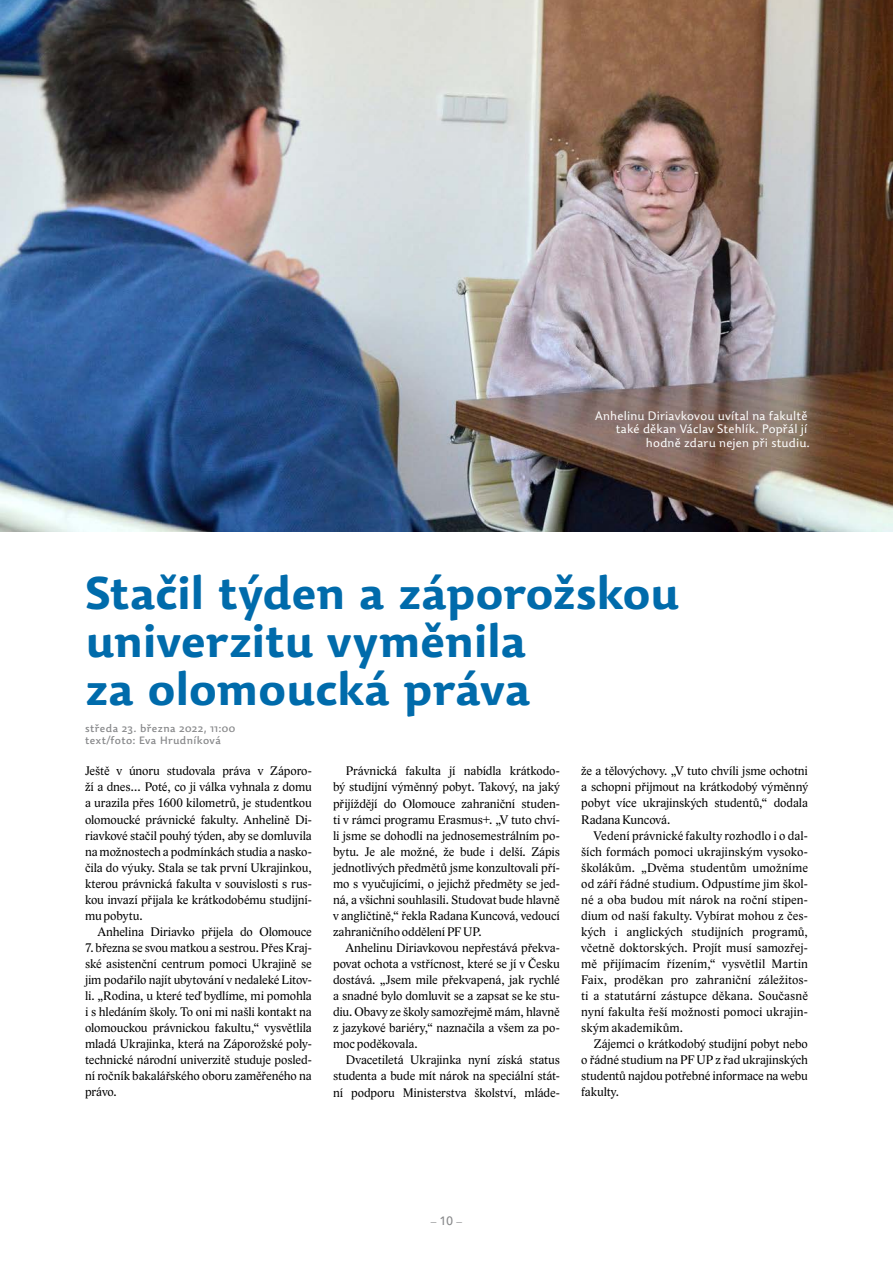
<style>
.page{position:relative;width:893px;height:1263px;background:#fff}
.page>*{position:absolute;margin:0;border:0;box-sizing:border-box;transform-origin:0 0}
.t1{font:700 45px/48px "Dederon SDOT";letter-spacing:-.015em;color:#006bab}
.t2{font:12.75px/16px "Lido ST";letter-spacing:-.005em;color:#000;text-align:justify}
.t3{font:300 12px/13.5px "Dederon SLOT";letter-spacing:.015em;color:#fff;text-align:right}
.t4{font:500 10.5px/12px "Dederon SDOT";letter-spacing:.035em;color:#87888a}
.t5{font:10.5px "Avenir Next LT Pro";color:#87888a}
.s1{font-weight:500;font-size:12px}
</style>
<div class="page">
<img style="left:0;top:0;width:893px;height:531px">
<p class="t3" style="left:595px;top:409px;width:216px">Anhelinu Diriavkovou uvítal na fakultě také děkan Václav Stehlík. Popřál jí hodně zdaru nejen při studiu.</p>
<h1 class="t1" style="left:85px;top:569px;width:596px">Stačil týden a záporožskou univerzitu vyměnila<br>za olomoucká práva</h1>
<p class="t4" style="left:85px;top:722px;width:152px">středa 23. března 2022, 11:00 text/foto: Eva Hrudníková</p>
<p class="t2" style="left:85px;top:763px;width:228px">Ještě v únoru studovala práva v Záporo&shy;ží a dnes… Poté, co ji válka vyhnala z domu a urazila přes 1600 kilometrů, je studentkou olomoucké právnické fakulty. Anhelině Di&shy;riavkové stačil pouhý týden, aby se domluvila na možnostech a podmínkách studia a nasko&shy;čila do výuky. Stala se tak první Ukrajinkou, kterou právnická fakulta v souvislosti s rus&shy;kou invazí přijala ke krátkodobému studijní&shy;mu pobytu.</p>
<p class="t2" style="left:98px;top:924px;width:216px">Anhelina Diriavko přijela do Olomouce</p>
<p class="t2" style="left:85px;top:940px;width:228px">7. března se svou matkou a sestrou. Přes Kraj&shy;ské asistenční centrum pomoci Ukrajině se jim podařilo najít ubytování v nedaleké Litov&shy;li. „Rodina, u které teď bydlíme, mi pomohla i s hledáním školy. To oni mi našli kontakt na olomouckou právnickou fakultu,“ vysvětlila mladá Ukrajinka, která na Záporožské poly&shy;technické národní univerzitě studuje posled&shy;ní ročník bakalářského oboru zaměřeného na právo.</p>
<p class="t2" style="left:333px;top:763px;width:228px;text-indent:13px">Právnická fakulta jí nabídla krátkodo&shy;bý studijní výměnný pobyt. Takový, na jaký přijíždějí do Olomouce zahraniční studen&shy;ti v rámci programu Erasmus+. „V tuto chví&shy;li jsme se dohodli na jednosemestrálním po&shy;bytu. Je ale možné, že bude i delší. Zápis jednotlivých předmětů jsme konzultovali pří&shy;mo s vyučujícími, o jejichž předměty se jed&shy;ná, a všichni souhlasili. Studovat bude hlavně v angličtině,“ řekla Radana Kuncová, vedoucí zahraničního oddělení PF UP.</p>
<p class="t2" style="left:333px;top:940px;width:228px;text-indent:13px">Anhelinu Diriavkovou nepřestává překva&shy;povat ochota a vstřícnost, které se jí v Česku dostává. „Jsem mile překvapená, jak rychlé a snadné bylo domluvit se a zapsat se ke stu&shy;diu. Obavy ze školy samozřejmě mám, hlavně z jazykové bariéry,“ naznačila a všem za po&shy;moc poděkovala.</p>
<p class="t2" style="left:333px;top:1052px;width:228px;text-indent:13px">Dvacetiletá Ukrajinka nyní získá status studenta a bude mít nárok na speciální stát&shy;ní podporu Ministerstva školství, mláde-</p>
<p class="t2" style="left:581px;top:763px;width:228px">že a tělovýchovy. „V tuto chvíli jsme ochotni a schopni přijmout na krátkodobý výměnný pobyt více ukrajinských studentů,“ dodala Radana Kuncová.</p>
<p class="t2" style="left:581px;top:827px;width:228px;text-indent:13px">Vedení právnické fakulty rozhodlo i o dal&shy;ších formách pomoci ukrajinským vysoko&shy;školákům. „Dvěma studentům umožníme od září řádné studium. Odpustíme jim škol&shy;né a oba budou mít nárok na roční stipen&shy;dium od naší fakulty. Vybírat mohou z čes&shy;kých i anglických studijních programů, včetně doktorských. Projít musí samozřej&shy;mě přijímacím řízením,“ vysvětlil Martin Faix, proděkan pro zahraniční záležitos&shy;ti a statutární zástupce děkana. Současně nyní fakulta řeší možnosti pomoci ukrajin&shy;ským akademikům.</p>
<p class="t2" style="left:581px;top:1036px;width:228px;text-indent:13px">Zájemci o krátkodobý studijní pobyt nebo o řádné studium na PF UP z řad ukrajinských studentů najdou potřebné informace na webu fakulty.</p>
<p class="t5" style="left:430px;top:1215px;width:33px">—<span class="s1">10</span>—</p>
</div>
